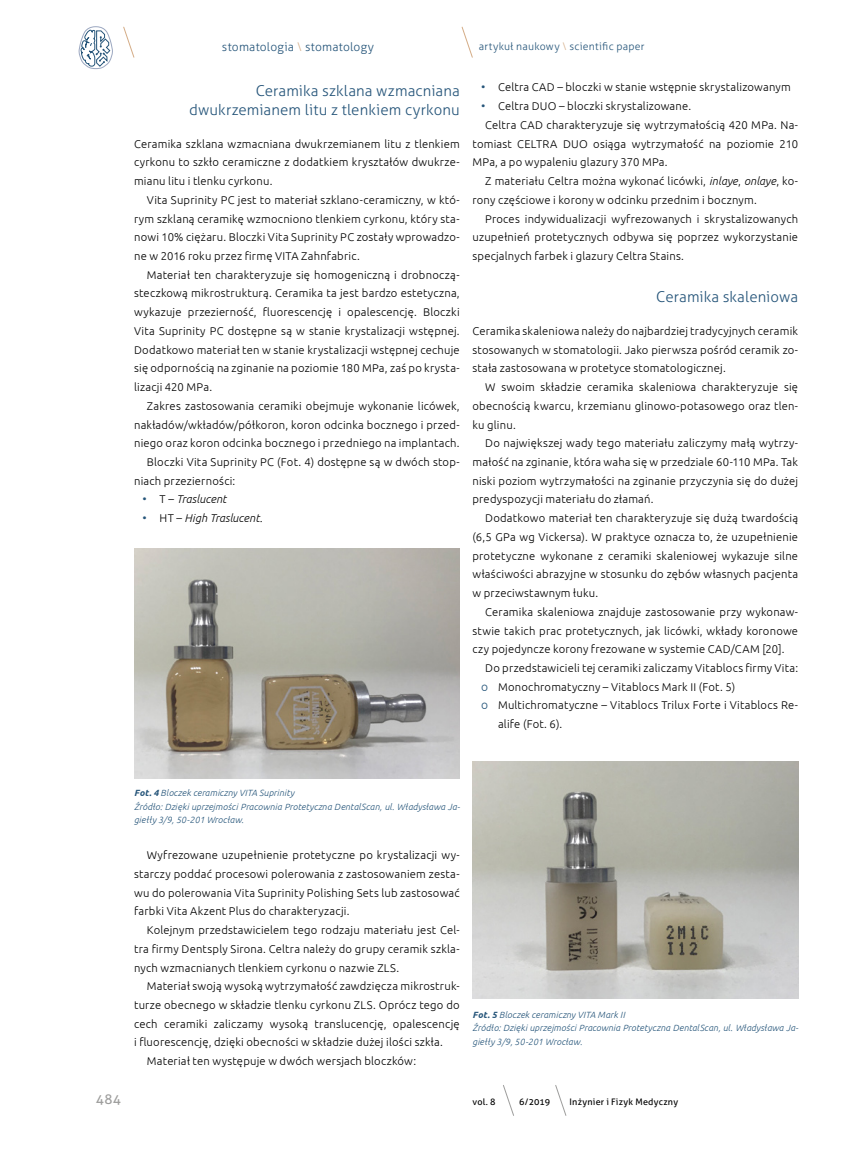
<style>
.page{position:relative;width:862px;height:1149px;background:#fff}
.page>*{position:absolute;margin:0;border:0;box-sizing:border-box;transform-origin:0 0}
.t1{font:300 15px/18.8px "Aller";letter-spacing:.005em;color:#26557a;text-align:right}
.t2{font:13.5px "Aller";color:#9d9d9c}
.t3{font:300 12px "Aller";letter-spacing:.015em;color:#26557a}
.t4{font:300 11.25px/18.8px "Ubuntu";letter-spacing:.02em;color:#000;text-align:justify}
.t5{font:italic 300 11.25px "Ubuntu";color:#000}
.t6{font:300 10.5px "Aller";letter-spacing:.025em;color:#26557a}
.t7{font:italic 300 9px/13.5px "Ubuntu";letter-spacing:.015em;color:#26557a}
.t8{font:9px "Aller";letter-spacing:.025em;color:#000}
.s1{color:#d4ac86}
.s2{font-style:normal;font-size:12px;color:#26557a}
.s3{font-style:normal}
.s4{font-size:12px;color:#26557a}
.s5{font-style:italic}
.s6{font-weight:700}
</style>
<div class="page">
<svg style="left:461px;top:26px;width:12px;height:32px"></svg>
<svg style="left:555px;top:1085px;width:11px;height:30px"></svg>
<svg style="left:123px;top:26px;width:12px;height:32px"></svg>
<svg style="left:503px;top:1085px;width:10px;height:30px"></svg>
<svg style="left:78px;top:26px;width:34px;height:43px"></svg>
<img style="left:134px;top:549px;width:325px;height:229px">
<img style="left:472px;top:761px;width:325px;height:237px">
<p class="t3" style="left:222px;top:40px;width:153px">stomatologia <span class="s1">\</span> stomatology</p>
<p class="t6" style="left:478px;top:40px;width:167px">artykuł naukowy <span class="s1">\</span> scientific paper</p>
<h1 class="t1" style="left:189px;top:81px;width:272px">Ceramika szklana wzmacniana dwukrzemianem litu z tlenkiem cyrkonu</h1>
<p class="t4" style="left:134px;top:134px;width:327px">Ceramika szklana wzmacniana dwukrzemianem litu z tlenkiem cyrkonu to szkło ceramiczne z dodatkiem kryształów dwukrze&shy;mianu litu i tlenku cyrkonu.</p>
<p class="t4" style="left:134px;top:190px;width:327px;text-indent:13px">Vita Suprinity PC jest to materiał szklano-ceramiczny, w któ&shy;rym szklaną ceramikę wzmocniono tlenkiem cyrkonu, który sta&shy;nowi 10% ciężaru. Bloczki Vita Suprinity PC zostały wprowadzo&shy;ne w 2016 roku przez firmę VITA Zahnfabric.</p>
<p class="t4" style="left:134px;top:265px;width:327px;text-indent:13px">Materiał ten charakteryzuje się homogeniczną i drobnoczą&shy;steczkową mikrostrukturą. Ceramika ta jest bardzo estetyczna, wykazuje przezierność, fluorescencję i opalescencję. Bloczki Vita Suprinity PC dostępne są w stanie krystalizacji wstępnej.<br>Dodatkowo materiał ten w stanie krystalizacji wstępnej cechuje się odpornością na zginanie na poziomie 180 MPa, zaś po krysta&shy;lizacji 420 MPa.</p>
<p class="t4" style="left:147px;top:396px;width:314px">Zakres zastosowania ceramiki obejmuje wykonanie licówek,</p>
<p class="t4" style="left:134px;top:415px;width:327px">nakładów/wkładów/półkoron, koron odcinka bocznego i przed-</p>
<p class="t4" style="left:134px;top:433px;width:327px">niego oraz koron odcinka bocznego i przedniego na implantach.</p>
<p class="t4" style="left:147px;top:452px;width:314px">Bloczki Vita Suprinity PC (Fot. 4) dostępne są w dwóch stop-</p>
<p class="t4" style="left:134px;top:471px;width:103px">niach przezierności:</p>
<p class="t5" style="left:142px;top:492px;width:85px"><span class="s2">•</span> <span class="s3">T –</span> Traslucent</p>
<p class="t5" style="left:142px;top:511px;width:121px"><span class="s2">•</span> <span class="s3">HT –</span> High Traslucent.</p>
<p class="t4" style="left:480px;top:78px;width:311px"><span class="s4">•</span> Celtra CAD – bloczki w stanie wstępnie skrystalizowanym</p>
<p class="t4" style="left:480px;top:96px;width:211px"><span class="s4">•</span> Celtra DUO – bloczki skrystalizowane.</p>
<p class="t4" style="left:485px;top:115px;width:314px">Celtra CAD charakteryzuje się wytrzymałością 420 MPa. Na-</p>
<p class="t4" style="left:472px;top:134px;width:327px">tomiast CELTRA DUO osiąga wytrzymałość na poziomie 210</p>
<p class="t4" style="left:472px;top:153px;width:196px">MPa, a po wypaleniu glazury 370 MPa.</p>
<p class="t4" style="left:485px;top:171px;width:314px">Z materiału Celtra można wykonać licówki, <span class="s5">inlaye</span>, <span class="s5">onlaye</span>, ko-</p>
<p class="t4" style="left:472px;top:190px;width:286px">rony częściowe i korony w odcinku przednim i bocznym.</p>
<p class="t4" style="left:485px;top:209px;width:314px">Proces indywidualizacji wyfrezowanych i skrystalizowanych</p>
<p class="t4" style="left:472px;top:227px;width:327px">uzupełnień protetycznych odbywa się poprzez wykorzystanie</p>
<p class="t4" style="left:472px;top:246px;width:213px">specjalnych farbek i glazury Celtra Stains.</p>
<h1 class="t1" style="left:656px;top:287px;width:143px">Ceramika skaleniowa</h1>
<p class="t4" style="left:472px;top:321px;width:327px">Ceramika skaleniowa należy do najbardziej tradycyjnych ceramik stosowanych w stomatologii. Jako pierwsza pośród ceramik zo&shy;stała zastosowana w protetyce stomatologicznej.</p>
<p class="t4" style="left:472px;top:377px;width:327px;text-indent:13px">W swoim składzie ceramika skaleniowa charakteryzuje się obecnością kwarcu, krzemianu glinowo-potasowego oraz tlen&shy;ku glinu.</p>
<p class="t4" style="left:472px;top:433px;width:327px;text-indent:13px">Do największej wady tego materiału zaliczymy małą wytrzy&shy;małość na zginanie, która waha się w przedziale 60-110 MPa. Tak niski poziom wytrzymałości na zginanie przyczynia się do dużej predyspozycji materiału do złamań.</p>
<p class="t4" style="left:472px;top:508px;width:327px;text-indent:13px">Dodatkowo materiał ten charakteryzuje się dużą twardością (6,5 GPa wg Vickersa). W praktyce oznacza to, że uzupełnienie protetyczne wykonane z ceramiki skaleniowej wykazuje silne właściwości abrazyjne w stosunku do zębów własnych pacjenta w przeciwstawnym łuku.</p>
<p class="t4" style="left:472px;top:602px;width:327px;text-indent:13px">Ceramika skaleniowa znajduje zastosowanie przy wykonaw&shy;stwie takich prac protetycznych, jak licówki, wkłady koronowe czy pojedyncze korony frezowane w systemie CAD/CAM [20].</p>
<p class="t4" style="left:485px;top:658px;width:314px">Do przedstawicieli tej ceramiki zaliczamy Vitablocs firmy Vita:</p>
<p class="t4" style="left:480px;top:676px;width:256px"><span class="s4">o</span> Monochromatyczny – Vitablocs Mark II (Fot. 5)</p>
<p class="t4" style="left:480px;top:695px;width:318px"><span class="s4">o</span> Multichromatyczne – Vitablocs Trilux Forte i Vitablocs Re-</p>
<p class="t4" style="left:497px;top:714px;width:66px">alife (Fot. 6).</p>
<p class="t7" style="left:134px;top:786px;width:327px"><span class="s6">Fot. 4</span> Bloczek ceramiczny VITA Suprinity<br>Źródło: Dzięki uprzejmości Pracownia Protetyczna DentalScan, ul. Władysława Ja&shy;giełły 3/9, 50-201 Wrocław.</p>
<p class="t4" style="left:134px;top:845px;width:327px;text-indent:13px">Wyfrezowane uzupełnienie protetyczne po krystalizacji wy&shy;starczy poddać procesowi polerowania z zastosowaniem zesta&shy;wu do polerowania Vita Suprinity Polishing Sets lub zastosować farbki Vita Akzent Plus do charakteryzacji.</p>
<p class="t4" style="left:134px;top:920px;width:327px;text-indent:13px">Kolejnym przedstawicielem tego rodzaju materiału jest Cel&shy;tra firmy Dentsply Sirona. Celtra należy do grupy ceramik szkla&shy;nych wzmacnianych tlenkiem cyrkonu o nazwie ZLS.</p>
<p class="t4" style="left:147px;top:976px;width:314px">Materiał swoją wysoką wytrzymałość zawdzięcza mikrostruk-</p>
<p class="t4" style="left:134px;top:994px;width:327px">turze obecnego w składzie tlenku cyrkonu ZLS. Oprócz tego do</p>
<p class="t4" style="left:134px;top:1013px;width:327px">cech ceramiki zaliczamy wysoką translucencję, opalescencję</p>
<p class="t4" style="left:134px;top:1032px;width:310px">i fluorescencję, dzięki obecności w składzie dużej ilości szkła.</p>
<p class="t4" style="left:147px;top:1051px;width:270px">Materiał ten występuje w dwóch wersjach bloczków:</p>
<p class="t7" style="left:472px;top:1007px;width:327px"><span class="s6">Fot. 5</span> Bloczek ceramiczny VITA Mark II<br>Źródło: Dzięki uprzejmości Pracownia Protetyczna DentalScan, ul. Władysława Ja&shy;giełły 3/9, 50-201 Wrocław.</p>
<p class="t2" style="left:96px;top:1090px;width:27px">484</p>
<p class="t8" style="left:472px;top:1095px;width:25px">vol. 8</p>
<p class="t8" style="left:519px;top:1095px;width:33px">6/2019</p>
<p class="t8" style="left:569px;top:1095px;width:110px">Inżynier i Fizyk Medyczny</p>
</div>
